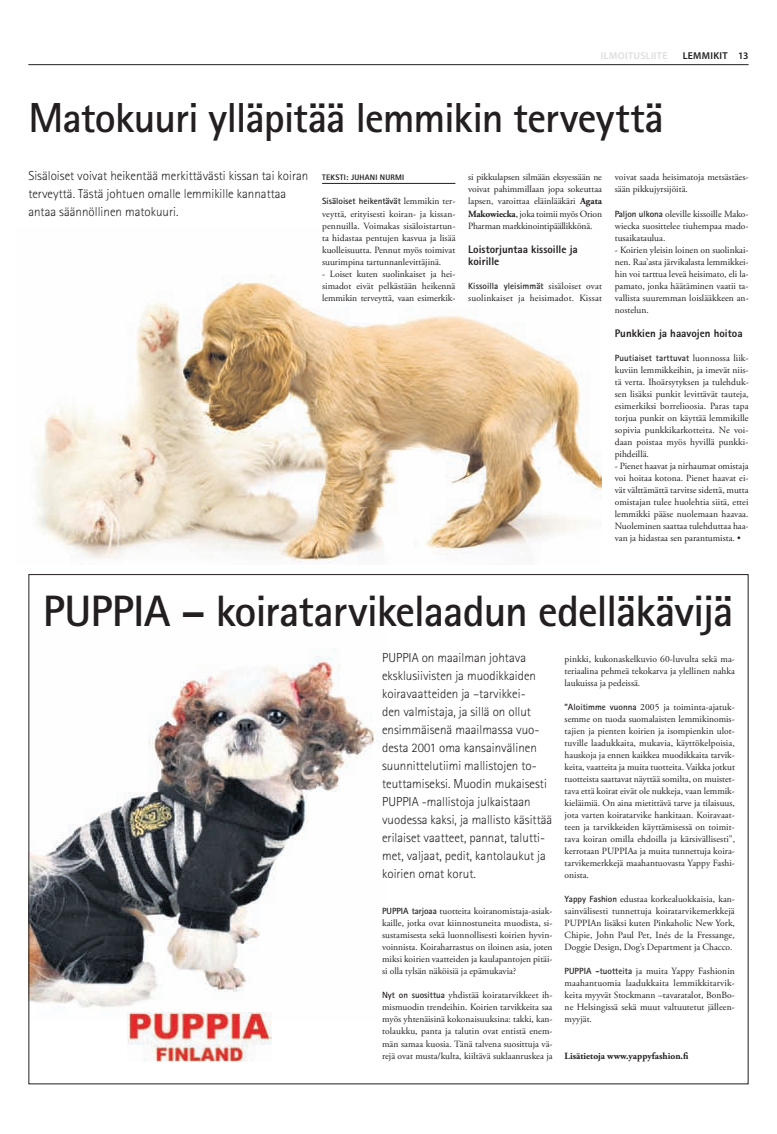
<style>
.page{position:relative;width:777px;height:1134px;background:#fff}
.page>*{position:absolute;margin:0;border:0;box-sizing:border-box;transform-origin:0 0}
.t1{font:700 44px "Rotis Sans Serif";letter-spacing:-.025em;color:#231f20}
.t2{font:700 42px "Rotis Sans Serif";letter-spacing:-.025em;color:#231f20}
.t3{font:300 13px/18px "Rotis Sans Serif";color:#231f20}
.t4{font:800 11px/12px "Rotis Sans Serif";color:#231f20}
.t5{font:600 10px "Myriad Pro";color:#dcdddf}
.t6{font:600 10px "Myriad Pro";color:#231f20}
.t7{font:9.5px/12px "Adobe Garamond Pro";color:#231f20;text-align:justify}
.t8{font:9.5px "Adobe Garamond Pro";letter-spacing:.02em;color:#231f20}
.t9{font:700 9.5px "Adobe Garamond Pro";color:#231f20}
.t10{font:700 9px "Rotis Sans Serif";letter-spacing:.01em;color:#231f20}
.t11{font:800 8px "Rotis Sans Serif";letter-spacing:.03em;color:#231f20}
.s1{font-weight:700}
.s2{font-family:"Adobe Garamond Pro";font-weight:400;font-size:9.5px}
.s3{font-family:"Rotis Sans Serif";font-weight:700;font-size:9px}
</style>
<div class="page">
<hr style="left:28px;top:64px;width:720px;height:1px;background:#231f20">
<img style="left:28px;top:600px;width:347px;height:420px">
<img style="left:36px;top:275px;width:566px;height:288px">
<img style="left:128px;top:1013px;width:143px;height:49px">
<hr style="left:322px;top:183px;width:133px;height:1px;background:#231f20">
<p class="t5" style="left:601px;top:50px;width:7px">ILMOITUSLIITE</p>
<p class="t6" style="left:682px;top:50px;width:6px">LEMMIKIT</p>
<p class="t6" style="left:738px;top:50px;width:12px">13</p>
<h2 class="t2" style="left:28px;top:92px;width:637px">Matokuuri ylläpitää lemmikin terveyttä</h2>
<h3 class="t3" style="left:28px;top:167px;width:281px">Sisäloiset voivat heikentää merkittävästi kissan tai koiran terveyttä. Tästä johtuen omalle lemmikille kannattaa antaa säännöllinen matokuuri.</h3>
<p class="t11" style="left:322px;top:173px;width:74px">Teksti : Juhani Nurmi</p>
<p class="t7" style="left:468px;top:172px;width:135px">si pikkulapsen silmään eksyessään ne voivat pahimmillaan jopa sokeuttaa lapsen, varoittaa eläinlääkäri <span class="s1">Agata Makowiecka</span>, joka toimii myös Orion Pharman markkinointipäällikkönä.</p>
<p class="t4" style="left:468px;top:243px;width:111px">Loistorjuntaa kissoille ja koirille</p>
<p class="t10" style="left:468px;top:280px;width:135px">Kissoilla yleisimmät <span class="s2">sisäloiset ovat</span></p>
<p class="t8" style="left:468px;top:292px;width:135px">suolinkaiset ja heisimadot. Kissat</p>
<p class="t7" style="left:615px;top:172px;width:135px">voivat saada heisimatoja metsästäes&shy;sään pikkujyrsijöitä.</p>
<p class="t7" style="left:615px;top:208px;width:135px"><span class="s3">Paljon ulkona</span> oleville kissoille Mako&shy;wiecka suosittelee tiuhempaa mado&shy;tusaikataulua.</p>
<p class="t7" style="left:615px;top:244px;width:135px">- Koirien yleisin loinen on suolinkai&shy;nen. Raa’asta järvikalasta lemmikkei&shy;hin voi tarttua leveä heisimato, eli la&shy;pamato, jonka häätäminen vaatii ta&shy;vallista suuremman loislääkkeen an&shy;nostelun.</p>
<p class="t4" style="left:615px;top:327px;width:129px">Punkkien ja haavojen hoitoa</p>
<p class="t10" style="left:615px;top:352px;width:135px">Puutiaiset tarttuvat <span class="s2">luonnossa liik-</span></p>
<p class="t7" style="left:615px;top:364px;width:135px">kuviin lemmikkeihin, ja imevät niis&shy;tä verta. Ihoärsytyksen ja tulehduk&shy;sen lisäksi punkit levittävät tauteja, esimerkiksi borrelioosia. Paras tapa torjua punkit on käyttää lemmikille sopivia punkkikarkotteita. Ne voi&shy;daan poistaa myös hyvillä punkki&shy;pihdeillä.</p>
<p class="t7" style="left:615px;top:460px;width:135px">- Pienet haavat ja nirhaumat omistaja voi hoitaa kotona. Pienet haavat ei&shy;vät välttämättä tarvitse sidettä, mutta omistajan tulee huolehtia siitä, ettei lemmikki pääse nuolemaan haavaa.<br>Nuoleminen saattaa tulehduttaa haa&shy;van ja hidastaa sen parantumista. •</p>
<p class="t10" style="left:322px;top:196px;width:135px">Sisäloiset heikentävät <span class="s2">lemmikin ter-</span></p>
<p class="t7" style="left:322px;top:208px;width:135px">veyttä, erityisesti koiran- ja kissan&shy;pennuilla. Voimakas sisäloistartun&shy;ta hidastaa pentujen kasvua ja lisää kuolleisuutta. Pennut myös toimivat suurimpina tartunnanlevittäjinä.</p>
<p class="t7" style="left:322px;top:268px;width:135px">- Loiset kuten suolinkaiset ja hei&shy;simadot eivät pelkästään heikennä lemmikin terveyttä, vaan esimerkik-</p>
<h1 class="t1" style="left:43px;top:583px;width:692px">PUPPIA – koiratarvikelaadun edelläkävijä</h1>
<p class="t3" style="left:382px;top:648px;width:172px">PUPPIA on maailman johtava eksklusiivisten ja muodikkaiden koiravaatteiden ja –tarvikkei-<br>den valmistaja, ja sillä on ollut ensimmäisenä maailmassa vuo&shy;desta 2001 oma kansainvälinen suunnittelutiimi mallistojen to&shy;teuttamiseksi. Muodin mukaisesti<br>PUPPIA -mallistoja julkaistaan vuodessa kaksi, ja mallisto käsittää erilaiset vaatteet, pannat, talutti&shy;met, valjaat, pedit, kantolaukut ja koirien omat korut.</p>
<p class="t7" style="left:382px;top:905px;width:172px"><span class="s3">PUPPIA tarjoaa</span> tuotteita koiranomistaja-asiak&shy;kaille, jotka ovat kiinnostuneita muodista, si&shy;sustamisesta sekä luonnollisesti koirien hyvin&shy;voinnista. Koiraharrastus on iloinen asia, joten miksi koirien vaatteiden ja kaulapantojen pitäi&shy;si olla tylsän näköisiä ja epämukavia?</p>
<p class="t7" style="left:382px;top:990px;width:172px"><span class="s3">Nyt on suosittua</span> yhdistää koiratarvikkeet ih&shy;mismuodin trendeihin. Koirien tarvikkeita saa myös yhtenäisinä kokonaisuuksina: takki, kan&shy;tolaukku, panta ja talutin ovat entistä enem&shy;män samaa kuosia. Tänä talvena suosittuja vä&shy;rejä ovat musta/kulta, kiiltävä suklaanruskea ja</p>
<p class="t7" style="left:564px;top:653px;width:172px">pinkki, kukonaskelkuvio 60-luvulta sekä ma&shy;teriaalina pehmeä tekokarva ja ylellinen nahka laukuissa ja pedeissä.</p>
<p class="t7" style="left:564px;top:701px;width:172px"><span class="s3">”Aloitimme vuonna</span> 2005 ja toiminta-ajatuk&shy;semme on tuoda suomalaisten lemmikinomis&shy;tajien ja pienten koirien ja isompienkin ulot&shy;tuville laadukkaita, mukavia, käyttökelpoisia, hauskoja ja ennen kaikkea muodikkaita tarvik&shy;keita, vaatteita ja muita tuotteita. Vaikka jotkut tuotteista saattavat näyttää somilta, on muistet&shy;tava että koirat eivät ole nukkeja, vaan lemmik&shy;kieläimiä. On aina mietittävä tarve ja tilaisuus, jota varten koiratarvike hankitaan. Koiravaat&shy;teen ja tarvikkeiden käyttämisessä on toimit&shy;tava koiran omilla ehdoilla ja kärsivällisesti”, kerrotaan PUPPIAa ja muita tunnettuja koira&shy;tarvikemerkkejä maahantuovasta Yappy Fashi&shy;onista.</p>
<p class="t7" style="left:564px;top:893px;width:172px"><span class="s3">Yappy Fashion</span> edustaa korkealuokkaisia, kan&shy;sainvälisesti tunnettuja koiratarvikemerkkejä PUPPIAn lisäksi kuten Pinkaholic New York, Chipie, John Paul Pet, Inés de la Fressange, Doggie Design, Dog’s Department ja Chacco.</p>
<p class="t7" style="left:564px;top:966px;width:172px"><span class="s3">PUPPIA -tuotteita</span> ja muita Yappy Fashionin maahantuomia laadukkaita lemmikkitarvik&shy;keita myyvät Stockmann –tavaratalot, BonBo&shy;ne Helsingissä sekä muut valtuutetut jälleen&shy;myyjät.</p>
<p class="t9" style="left:564px;top:1050px;width:125px">Lisätietoja www.yappyfashion.fi</p>
</div>
